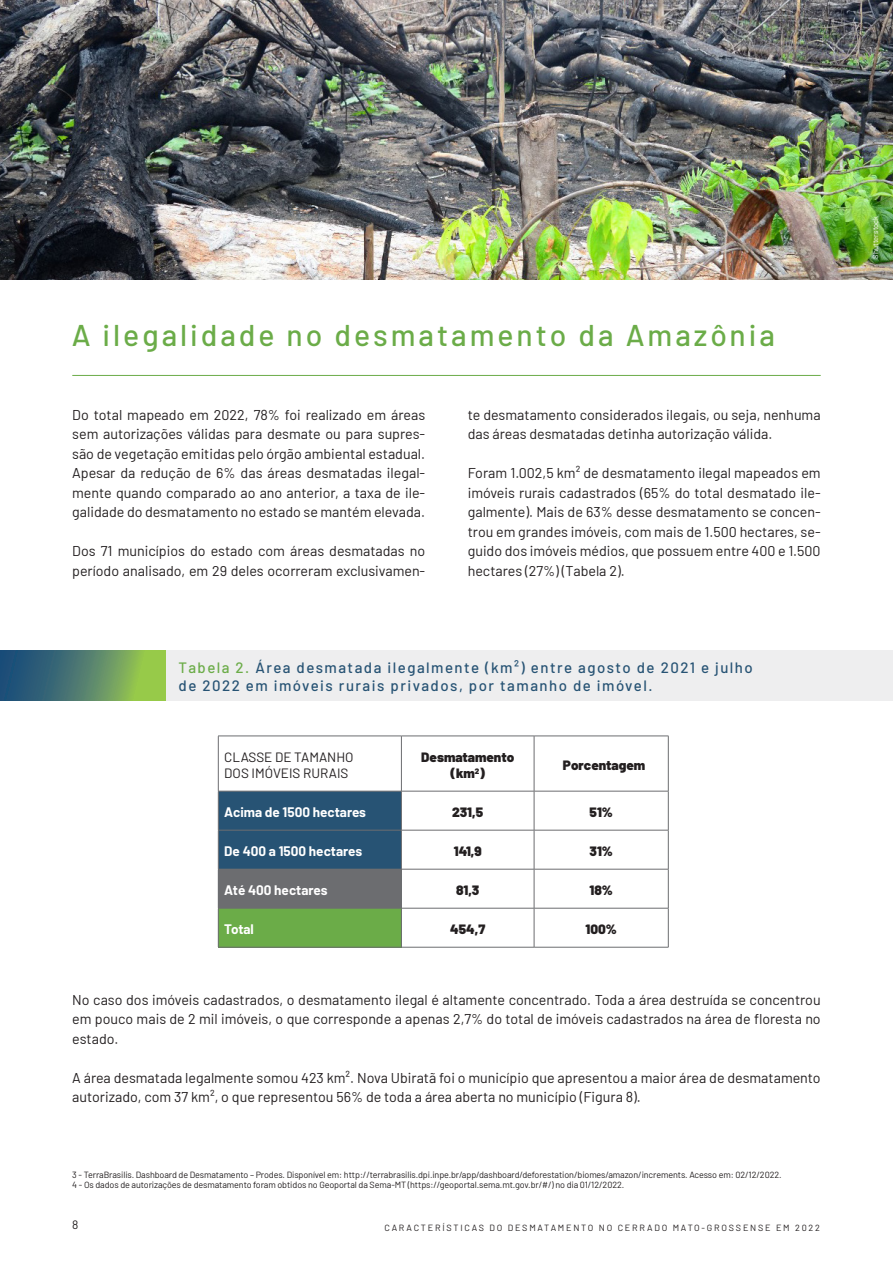
<style>
.page{position:relative;width:893px;height:1263px;background:#fff}
.page>*{position:absolute;margin:0;border:0;box-sizing:border-box;transform-origin:0 0}
.t1{font:500 30px "Barlow";letter-spacing:.1em;color:#6bac48}
.t2{font:500 15px "Barlow";letter-spacing:.1em;color:#275374}
.t3{font:14.25px/19.5px "Barlow";color:#231f20;text-align:justify}
.t4{font:900 13.5px/16.2px "Barlow";color:#231f20;text-align:center}
.t5{font:700 13.5px "Barlow";color:#fff}
.t6{font:13.5px "Barlow";color:#231f20}
.t7{font:12px "Barlow";color:#231f20}
.t8{font:9px "Barlow";letter-spacing:-.01em;color:#231f20}
.t9{font:9px "Barlow";letter-spacing:.2em;color:#231f20}
.t10{font:7.5px "Barlow";color:#fff}
.s1{color:#6bac48}
</style>
<div class="page">
<div style="left:0;top:650px;width:893px;height:51px;background:#eeeeef"></div>
<hr style="left:72px;top:375px;width:749px;height:1px;background:#6bac48">
<svg style="left:219px;top:737px;width:449px;height:210px"></svg>
<div style="left:219px;top:792px;width:182px;height:77px;background:#275374"></div>
<div style="left:218px;top:869px;width:183px;height:39px;background:#6c6d70"></div>
<div style="left:218px;top:908px;width:183px;height:39px;background:#6bac48"></div>
<hr style="left:218px;top:736px;width:183px;height:1px;background:#6c6d70">
<hr style="left:218px;top:736px;width:1px;height:55px;background:#6c6d70">
<hr style="left:401px;top:736px;width:133px;height:1px;background:#6c6d70">
<hr style="left:401px;top:736px;width:1px;height:55px;background:#6c6d70">
<hr style="left:534px;top:736px;width:134px;height:1px;background:#6c6d70">
<hr style="left:534px;top:736px;width:1px;height:55px;background:#6c6d70">
<hr style="left:668px;top:736px;width:1px;height:55px;background:#6c6d70">
<hr style="left:218px;top:791px;width:183px;height:1px;background:#6c6d70">
<hr style="left:218px;top:791px;width:1px;height:39px;background:#6c6d70">
<hr style="left:401px;top:791px;width:133px;height:1px;background:#6c6d70">
<hr style="left:401px;top:791px;width:1px;height:39px;background:#6c6d70">
<hr style="left:534px;top:791px;width:134px;height:1px;background:#6c6d70">
<hr style="left:534px;top:791px;width:1px;height:39px;background:#6c6d70">
<hr style="left:668px;top:791px;width:1px;height:39px;background:#6c6d70">
<hr style="left:218px;top:830px;width:183px;height:1px;background:#6c6d70">
<hr style="left:218px;top:830px;width:1px;height:39px;background:#6c6d70">
<hr style="left:401px;top:830px;width:133px;height:1px;background:#6c6d70">
<hr style="left:401px;top:830px;width:1px;height:39px;background:#6c6d70">
<hr style="left:534px;top:830px;width:134px;height:1px;background:#6c6d70">
<hr style="left:534px;top:830px;width:1px;height:39px;background:#6c6d70">
<hr style="left:668px;top:830px;width:1px;height:39px;background:#6c6d70">
<hr style="left:401px;top:869px;width:133px;height:1px;background:#6c6d70">
<hr style="left:401px;top:869px;width:1px;height:39px;background:#6c6d70">
<hr style="left:534px;top:869px;width:134px;height:1px;background:#6c6d70">
<hr style="left:534px;top:869px;width:1px;height:39px;background:#6c6d70">
<hr style="left:668px;top:869px;width:1px;height:39px;background:#6c6d70">
<hr style="left:218px;top:908px;width:183px;height:1px;background:#6c6d70">
<hr style="left:218px;top:908px;width:1px;height:39px;background:#6c6d70">
<hr style="left:401px;top:908px;width:133px;height:1px;background:#6c6d70">
<hr style="left:401px;top:908px;width:1px;height:39px;background:#6c6d70">
<hr style="left:534px;top:908px;width:134px;height:1px;background:#6c6d70">
<hr style="left:534px;top:908px;width:1px;height:39px;background:#6c6d70">
<hr style="left:668px;top:908px;width:1px;height:39px;background:#6c6d70">
<hr style="left:218px;top:947px;width:183px;height:1px;background:#6c6d70">
<hr style="left:401px;top:947px;width:133px;height:1px;background:#6c6d70">
<hr style="left:534px;top:947px;width:134px;height:1px;background:#6c6d70">
<img style="left:0;top:0;width:893px;height:280px">
<div style="left:865px;top:209px;width:21px;height:57px;background:#231f20;opacity:.75"></div>
<svg style="left:0;top:650px;width:166px;height:51px;background:#578668"></svg>
<p class="t1" style="left:72px;top:313px;width:705px">A ilegalidade no desmatamento da Amazônia</p>
<p class="t3" style="left:72px;top:404px;width:354px">Do total mapeado em 2022, 78% foi realizado em áreas sem autorizações válidas para desmate ou para supres&shy;são de vegetação emitidas pelo órgão ambiental estadual.<br>Apesar da redução de 6% das áreas desmatadas ilegal&shy;mente quando comparado ao ano anterior, a taxa de ile&shy;galidade do desmatamento no estado se mantém elevada.</p>
<p class="t3" style="left:72px;top:540px;width:354px">Dos 71 municípios do estado com áreas desmatadas no período analisado, em 29 deles ocorreram exclusivamen-</p>
<p class="t3" style="left:468px;top:404px;width:354px">te desmatamento considerados ilegais, ou seja, nenhuma das áreas desmatadas detinha autorização válida.</p>
<p class="t3" style="left:468px;top:462px;width:354px">Foram 1.002,5 km² de desmatamento ilegal mapeados em imóveis rurais cadastrados (65% do total desmatado ile&shy;galmente). Mais de 63% desse desmatamento se concen&shy;trou em grandes imóveis, com mais de 1.500 hectares, se&shy;guido dos imóveis médios, que possuem entre 400 e 1.500 hectares (27%) (Tabela 2).</p>
<p class="t2" style="left:179px;top:656px;width:576px"><span class="s1">Tabela 2.</span> Área desmatada ilegalmente (km²) entre agosto de 2021 e julho</p>
<p class="t2" style="left:179px;top:674px;width:475px">de 2022 em imóveis rurais privados, por tamanho de imóvel.</p>
<p class="t6" style="left:224px;top:747px;width:131px">CLASSE DE TAMANHO</p>
<p class="t6" style="left:224px;top:764px;width:126px">DOS IMÓVEIS RURAIS</p>
<p class="t4" style="left:421px;top:748px;width:94px">Desmatamento (km<sup>2</sup>)</p>
<p class="t4" style="left:563px;top:756px;width:84px">Porcentagem</p>
<p class="t5" style="left:224px;top:802px;width:143px">Acima de 1500 hectares</p>
<p class="t4" style="left:452px;top:803px;width:32px">231,5</p>
<p class="t4" style="left:590px;top:803px;width:25px">51%</p>
<p class="t5" style="left:224px;top:841px;width:139px">De 400 a 1500 hectares</p>
<p class="t4" style="left:454px;top:842px;width:29px">141,9</p>
<p class="t4" style="left:590px;top:842px;width:25px">31%</p>
<p class="t5" style="left:224px;top:880px;width:105px">Até 400 hectares</p>
<p class="t4" style="left:456px;top:881px;width:25px">81,3</p>
<p class="t4" style="left:590px;top:881px;width:25px">18%</p>
<p class="t5" style="left:224px;top:919px;width:31px">Total</p>
<p class="t4" style="left:450px;top:920px;width:37px">454,7</p>
<p class="t4" style="left:586px;top:920px;width:33px">100%</p>
<p class="t3" style="left:72px;top:988px;width:750px">No caso dos imóveis cadastrados, o desmatamento ilegal é altamente concentrado. Toda a área destruída se concentrou em pouco mais de 2 mil imóveis, o que corresponde a apenas 2,7% do total de imóveis cadastrados na área de floresta no estado.</p>
<p class="t3" style="left:72px;top:1066px;width:750px">A área desmatada legalmente somou 423 km². Nova Ubiratã foi o município que apresentou a maior área de desmatamento autorizado, com 37 km², o que representou 56% de toda a área aberta no município (Figura 8).</p>
<p class="t8" style="left:72px;top:1168px;width:711px">3 - TerraBrasilis. Dashboard de Desmatamento – Prodes. Disponível em: http://terrabrasilis.dpi.inpe.br/app/dashboard/deforestation/biomes/amazon/increments. Acesso em: 02/12/2022.</p>
<p class="t8" style="left:72px;top:1178px;width:553px">4 - Os dados de autorizações de desmatamento foram obtidos no Geoportal da Sema-MT (https://geoportal.sema.mt.gov.br/#/) no dia 01/12/2022.</p>
<p class="t7" style="left:72px;top:1216px;width:8px">8</p>
<p class="t9" style="left:384px;top:1221px;width:437px">CARACTERÍSTICAS DO DESMATAMENTO NO CERRADO MATO-GROSSENSE EM 2022</p>
<p class="t10" style="left:870px;top:259px;width:44px;rotate:-90deg">Shutterstock</p>
</div>
